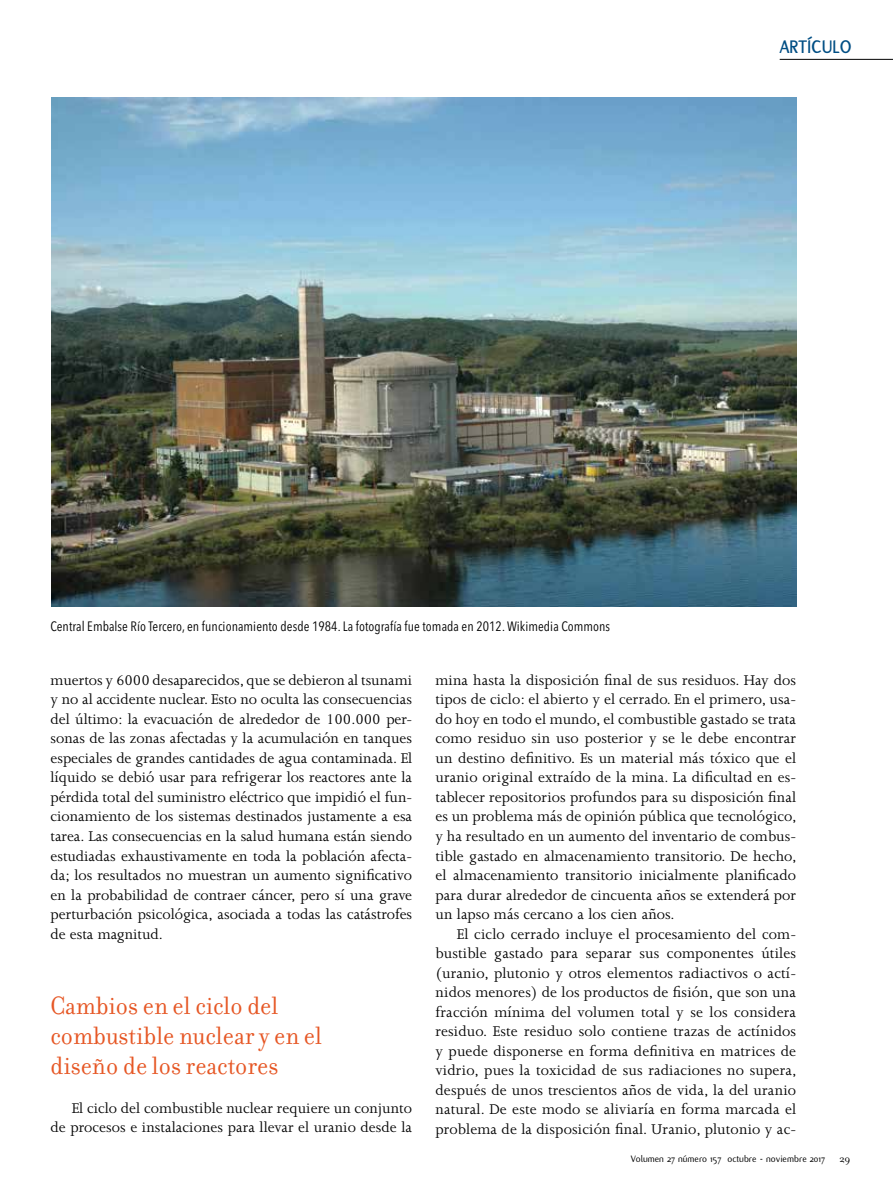
<style>
.page{position:relative;width:893px;height:1191px;background:#fff}
.page>*{position:absolute;margin:0;border:0;box-sizing:border-box;transform-origin:0 0}
.t1{font:27px/30px "Filosofia";color:#e65725;scale:.95 1}
.t2{font:700 19.5px "Flux";letter-spacing:.01em;color:#004e84;scale:.95 1}
.t3{font:16.2px/19.5px "Joanna";letter-spacing:.005em;color:#000;text-align:justify}
.t4{font:condensed 13.5px "Avenir Next LT Pro";letter-spacing:.005em;color:#000}
.t5{font:11.25px "Filosofia";color:#000}
.t6{font:10.2px "Flux";color:#000}
</style>
<div class="page">
<img style="left:51px;top:98px;width:745px;height:508px">
<hr style="left:780px;top:59px;width:113px;height:1px;background:#000">
<p class="t2" style="left:780px;top:36px;width:77px">ARTÍCULO</p>
<p class="t4" style="left:51px;top:618px;width:561px">Central Embalse Río Tercero, en funcionamiento desde 1984. La fotografía fue tomada en 2012. Wikimedia Commons</p>
<p class="t3" style="left:51px;top:670px;width:363px">muertos y 6000 desaparecidos, que se debieron al tsunami y no al accidente nuclear. Esto no oculta las consecuencias del último: la evacuación de alrededor de 100.000 per&shy;sonas de las zonas afectadas y la acumulación en tanques especiales de grandes cantidades de agua contaminada. El líquido se debió usar para refrigerar los reactores ante la pérdida total del suministro eléctrico que impidió el fun&shy;cionamiento de los sistemas destinados justamente a esa tarea. Las consecuencias en la salud humana están siendo estudiadas exhaustivamente en toda la población afecta&shy;da; los resultados no muestran un aumento significativo en la probabilidad de contraer cáncer, pero sí una grave perturbación psicológica, asociada a todas las catástrofes de esta magnitud.</p>
<h1 class="t1" style="left:51px;top:990px;width:287px">Cambios en el ciclo del combustible nuclear y en el diseño de los reactores</h1>
<p class="t3" style="left:51px;top:1098px;width:363px;text-align:right">El ciclo del combustible nuclear requiere un conjunto<br>de procesos e instalaciones para llevar el uranio desde la</p>
<p class="t3" style="left:435px;top:670px;width:363px">mina hasta la disposición final de sus residuos. Hay dos tipos de ciclo: el abierto y el cerrado. En el primero, usa&shy;do hoy en todo el mundo, el combustible gastado se trata como residuo sin uso posterior y se le debe encontrar un destino definitivo. Es un material más tóxico que el uranio original extraído de la mina. La dificultad en es&shy;tablecer repositorios profundos para su disposición final es un problema más de opinión pública que tecnológico, y ha resultado en un aumento del inventario de combus&shy;tible gastado en almacenamiento transitorio. De hecho, el almacenamiento transitorio inicialmente planificado para durar alrededor de cincuenta años se extenderá por un lapso más cercano a los cien años.</p>
<p class="t3" style="left:435px;top:924px;width:363px;text-indent:21px">El ciclo cerrado incluye el procesamiento del com&shy;bustible gastado para separar sus componentes útiles (uranio, plutonio y otros elementos radiactivos o actí&shy;nidos menores) de los productos de fisión, que son una fracción mínima del volumen total y se los considera residuo. Este residuo solo contiene trazas de actínidos y puede disponerse en forma definitiva en matrices de vidrio, pues la toxicidad de sus radiaciones no supera, después de unos trescientos años de vida, la del uranio natural. De este modo se aliviaría en forma marcada el problema de la disposición final. Uranio, plutonio y ac-</p>
<p class="t6" style="left:631px;top:1153px;width:196px">Volumen 27 número 157 octubre - noviembre 2017</p>
<p class="t5" style="left:839px;top:1152px;width:13px">29</p>
</div>
